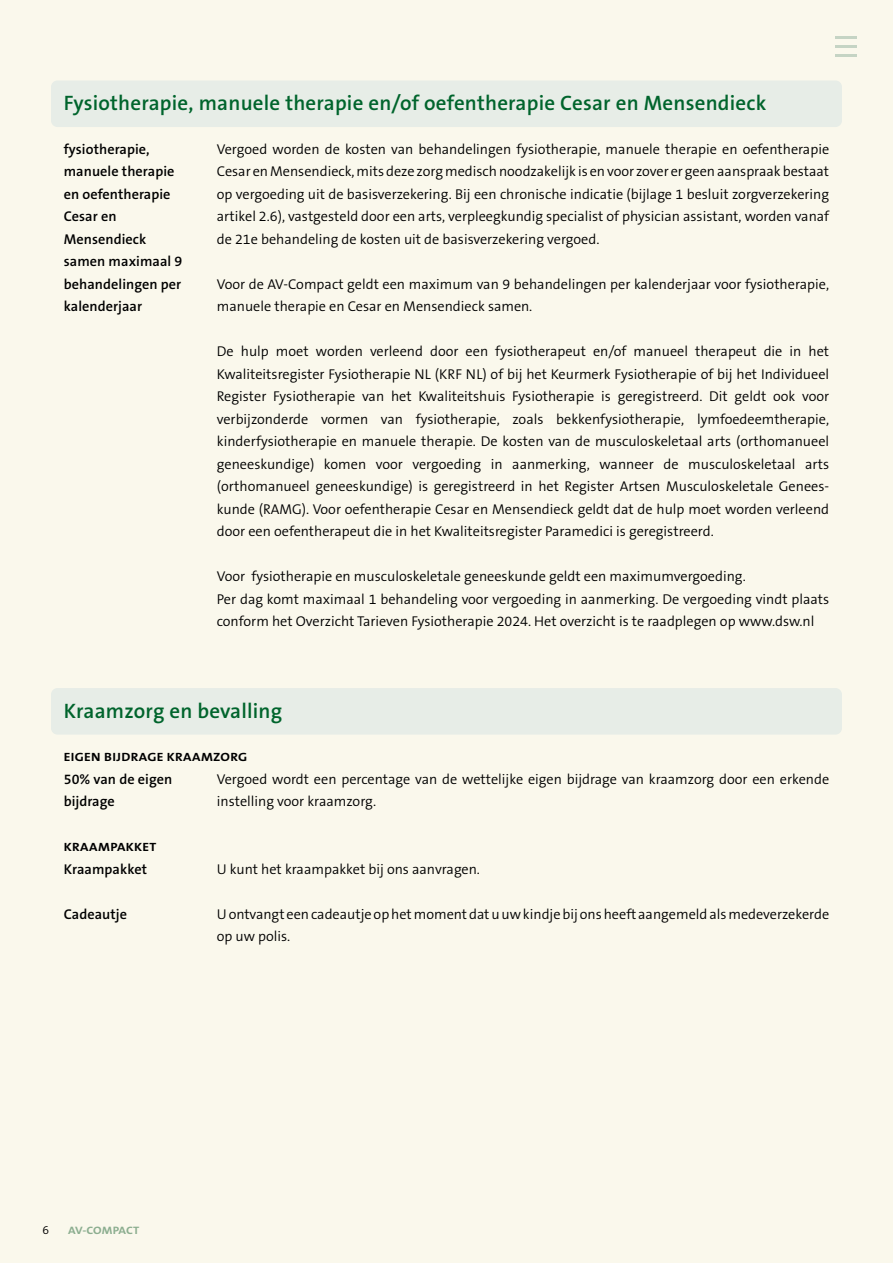
<style>
.page{position:relative;width:893px;height:1263px;background:#faf8ec}
.page>*{position:absolute;margin:0;border:0;box-sizing:border-box;transform-origin:0 0}
.t1{font:600 21px "The Sans B W6";letter-spacing:.01em;color:#00642c}
.t2{font:300 14.25px/22.5px "The Sans B W4";color:#000}
.t3{font:600 14.25px/22.5px "The Sans B W6";letter-spacing:.005em;color:#000}
.t4{font:700 12px "The Sans B W7";letter-spacing:.025em;color:#000;scale:1.12 1}
.t5{font:300 12px "The Sans B W4";color:#000}
.t6{font:700 10.8px "The Sans B W7";color:#8cae90;scale:1.13 1}
</style>
<div class="page">
<hr style="left:836px;top:36px;width:21px;height:3px;background:#bfd1c0">
<hr style="left:836px;top:45px;width:21px;height:3px;background:#bfd1c0">
<hr style="left:836px;top:54px;width:21px;height:3px;background:#bfd1c0">
<div style="left:51px;top:80px;width:791px;height:47px;background:#e7ede7;border-radius:6px"></div>
<div style="left:51px;top:688px;width:791px;height:46px;background:#e7ede7;border-radius:6px"></div>
<h1 class="t1" style="left:64px;top:90px;width:704px">Fysiotherapie, manuele therapie en/of oefentherapie Cesar en Mensendieck</h1>
<p class="t2" style="left:217px;top:138px;width:614px;text-align:justify">Vergoed worden de kosten van behandelingen fysiotherapie, manuele therapie en oefentherapie Cesar en Mensendieck, mits deze zorg medisch noodzakelijk is en voor zover er geen aanspraak bestaat op vergoeding uit de basisverzekering. Bij een chronische indicatie (bijlage 1 besluit zorgverzekering artikel 2.6), vastgesteld door een arts, verpleegkundig specialist of physician assistant, worden vanaf de 21e behandeling de kosten uit de basisverzekering vergoed.</p>
<p class="t2" style="left:217px;top:273px;width:614px">Voor de AV-Compact geldt een maximum van 9 behandelingen per kalenderjaar voor fysiotherapie, manuele therapie en Cesar en Mensendieck samen.</p>
<p class="t2" style="left:217px;top:340px;width:614px;text-align:justify">De hulp moet worden verleend door een fysiotherapeut en/of manueel therapeut die in het Kwaliteitsregister Fysiotherapie NL (KRF NL) of bij het Keurmerk Fysiotherapie of bij het Individueel Register Fysiotherapie van het Kwaliteitshuis Fysiotherapie is geregistreerd. Dit geldt ook voor verbijzonderde vormen van fysiotherapie, zoals bekkenfysiotherapie, lymfoedeemtherapie, kinderfysiotherapie en manuele therapie. De kosten van de musculoskeletaal arts (orthomanueel geneeskundige) komen voor vergoeding in aanmerking, wanneer de musculoskeletaal arts (orthomanueel geneeskundige) is geregistreerd in het Register Artsen Musculoskeletale Genees&shy;kunde (RAMG). Voor oefentherapie Cesar en Mensendieck geldt dat de hulp moet worden verleend door een oefentherapeut die in het Kwaliteitsregister Paramedici is geregistreerd.</p>
<p class="t2" style="left:217px;top:565px;width:614px">Voor fysiotherapie en musculoskeletale geneeskunde geldt een maximumvergoeding.<br>Per dag komt maximaal 1 behandeling voor vergoeding in aanmerking. De vergoeding vindt plaats conform het Overzicht Tarieven Fysiotherapie 2024. Het overzicht is te raadplegen op www.dsw.nl</p>
<p class="t3" style="left:64px;top:138px;width:120px">fysiotherapie, manuele therapie en oefentherapie<br>Cesar en<br>Mensendieck samen maximaal 9 behandelingen per kalenderjaar</p>
<h1 class="t1" style="left:64px;top:697px;width:220px">Kraamzorg en bevalling</h1>
<p class="t4" style="left:64px;top:750px;width:165px">EIGEN BIJDRAGE KRAAMZORG</p>
<p class="t2" style="left:217px;top:768px;width:614px">Vergoed wordt een percentage van de wettelijke eigen bijdrage van kraamzorg door een erkende instelling voor kraamzorg.</p>
<p class="t4" style="left:64px;top:840px;width:84px">KRAAMPAKKET</p>
<p class="t2" style="left:217px;top:858px;width:265px">U kunt het kraampakket bij ons aanvragen.</p>
<p class="t2" style="left:217px;top:903px;width:614px">U ontvangt een cadeautje op het moment dat u uw kindje bij ons heeft aangemeld als medeverzekerde op uw polis.</p>
<p class="t3" style="left:64px;top:768px;width:110px">50% van de eigen bijdrage</p>
<p class="t3" style="left:64px;top:858px;width:85px">Kraampakket</p>
<p class="t3" style="left:64px;top:903px;width:65px">Cadeautje</p>
<p class="t5" style="left:43px;top:1222px;width:8px">6</p>
<p class="t6" style="left:68px;top:1223px;width:65px">AV-COMPACT</p>
</div>
